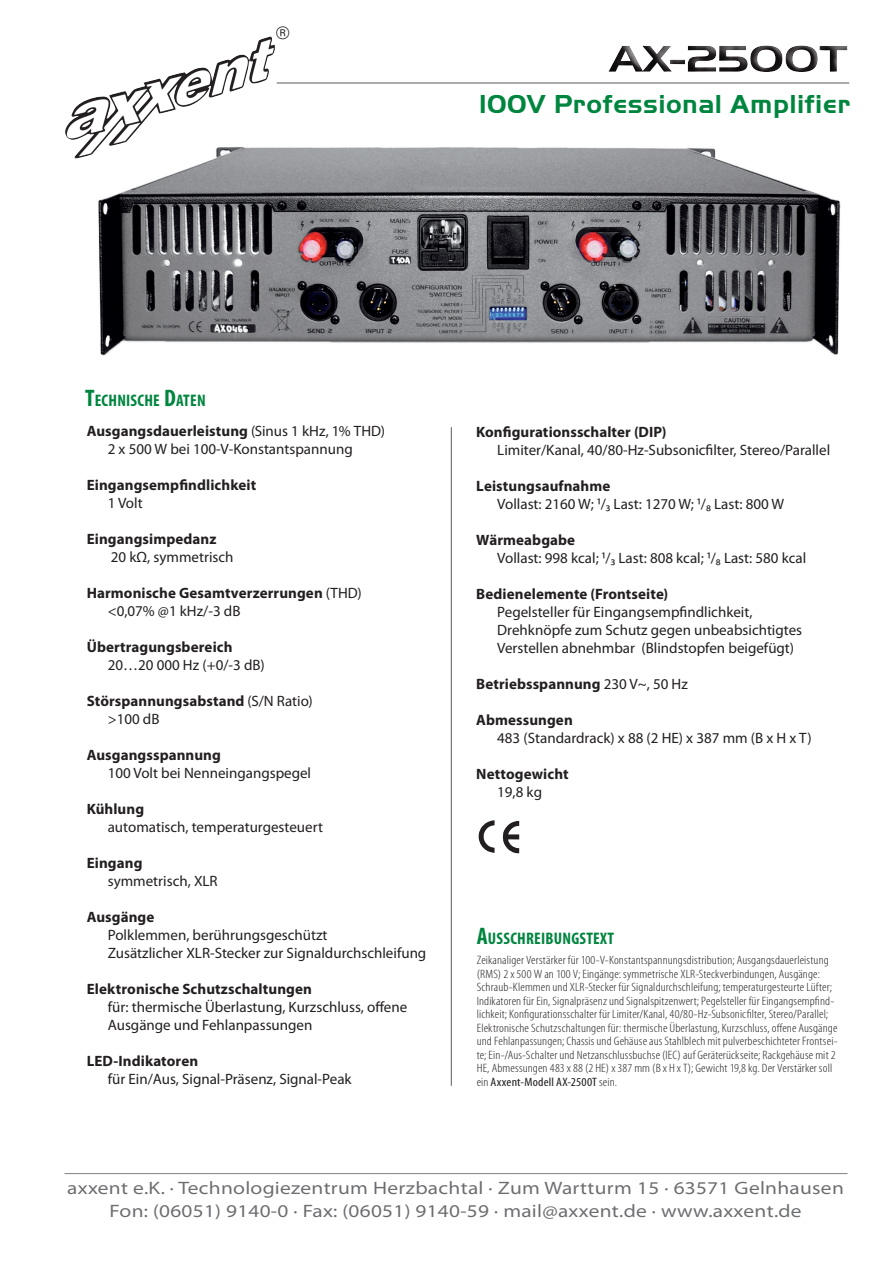
<style>
.page{position:relative;width:893px;height:1263px;background:#fff}
.page>*{position:absolute;margin:0;border:0;box-sizing:border-box;transform-origin:0 0}
.t1{font:700 27px "Handel Got D";letter-spacing:.02em;color:#00853f}
.t2{font:semi-expanded 18px/22.5px "Myriad Pro";letter-spacing:.015em;color:#6c6d70;text-align:center;scale:1.09 1}
.t3{font:17.1px "Univers";color:#231f20}
.t4{font:700 condensed 16.8px "Myriad Pro";letter-spacing:.015em;color:#00853f}
.t5{font:15px/18px "Myriad Pro";color:#231f20}
.t6{font:700 15px/18px "Myriad Pro";letter-spacing:.005em;color:#231f20}
.t7{font:300 condensed 12.15px/13.5px "Myriad Pro";letter-spacing:.01em;color:#231f20;scale:1.11 1}
.s1{font-size:24px}
.s2{font-weight:700}
.s3{font-weight:400}
</style>
<div class="page">
<hr style="left:451px;top:427px;width:1px;height:659px;background:#6c6d70">
<img style="left:98px;top:147px;width:743px;height:209px">
<hr style="left:65px;top:1173px;width:783px;height:1px;background:#808285">
<img style="left:479px;top:820px;width:40px;height:33px">
<hr style="left:277px;top:82px;width:572px;height:2px;background:#6c6d70">
<div style="left:598px;top:37px;width:257px;height:44px;background:#231f20;opacity:.75"></div>
<img style="left:65px;top:41px;width:194px;height:117px">
<h3 class="t3" style="left:276px;top:23px;width:15px">®</h3>
<h1 class="t1" style="left:479px;top:88px;width:372px">100V Professional Amplifier</h1>
<h3 class="t4" style="left:85px;top:392px;width:122px"><span class="s1">T</span>ECHNISCHE <span class="s1">D</span>ATEN</h3>
<p class="t5" style="left:108px;top:422px;width:279px;text-indent:-21px"><span class="s2">Ausgangsdauerleistung</span> (Sinus 1 kHz, 1% THD)<br>2 x 500 W bei 100-V-Konstantspannung</p>
<p class="t6" style="left:87px;top:476px;width:171px">Eingangsempfindlichkeit</p>
<p class="t5" style="left:108px;top:494px;width:36px">1 Volt</p>
<p class="t6" style="left:87px;top:530px;width:131px">Eingangsimpedanz</p>
<p class="t5" style="left:111px;top:548px;width:124px">20 kΩ, symmetrisch</p>
<p class="t6" style="left:108px;top:584px;width:256px;text-indent:-21px">Harmonische Gesamtverzerrungen <span class="s3">(THD) &lt;0,07% @1 kHz/-3 dB</span></p>
<p class="t6" style="left:87px;top:638px;width:147px">Übertragungsbereich</p>
<p class="t5" style="left:108px;top:656px;width:159px">20…20 000 Hz (+0/-3 dB)</p>
<p class="t6" style="left:108px;top:692px;width:206px;text-indent:-21px">Störspannungsabstand <span class="s3">(S/N Ratio) &gt;100 dB</span></p>
<p class="t6" style="left:87px;top:746px;width:136px">Ausgangsspannung</p>
<p class="t5" style="left:108px;top:764px;width:205px">100 Volt bei Nenneingangspegel</p>
<p class="t6" style="left:87px;top:800px;width:59px">Kühlung</p>
<p class="t5" style="left:108px;top:818px;width:217px">automatisch, temperaturgesteuert</p>
<p class="t6" style="left:87px;top:854px;width:57px">Eingang</p>
<p class="t5" style="left:108px;top:872px;width:111px">symmetrisch, XLR</p>
<p class="t6" style="left:87px;top:908px;width:69px">Ausgänge</p>
<p class="t5" style="left:108px;top:926px;width:320px">Polklemmen, berührungsgeschützt<br>Zusätzlicher XLR-Stecker zur Signaldurchschleifung</p>
<p class="t6" style="left:87px;top:980px;width:227px">Elektronische Schutzschaltungen</p>
<p class="t5" style="left:108px;top:998px;width:301px">für: thermische Überlastung, Kurzschluss, offene<br>Ausgänge und Fehlanpassungen</p>
<p class="t6" style="left:87px;top:1052px;width:113px">LED-Indikatoren</p>
<p class="t5" style="left:108px;top:1070px;width:245px">für Ein/Aus, Signal-Präsenz, Signal-Peak</p>
<p class="t6" style="left:476px;top:423px;width:192px">Konfigurationsschalter (DIP)</p>
<p class="t5" style="left:497px;top:441px;width:334px">Limiter/Kanal, 40/80-Hz-Subsonicfilter, Stereo/Parallel</p>
<p class="t6" style="left:476px;top:477px;width:136px">Leistungsaufnahme</p>
<p class="t5" style="left:497px;top:495px;width:288px">Vollast: 2160 W; ¹/₃ Last: 1270 W; ¹/₈ Last: 800 W</p>
<p class="t6" style="left:476px;top:531px;width:100px">Wärmeabgabe</p>
<p class="t5" style="left:497px;top:549px;width:311px">Vollast: 998 kcal; ¹/₃ Last: 808 kcal; ¹/₈ Last: 580 kcal</p>
<p class="t6" style="left:476px;top:585px;width:194px">Bedienelemente (Frontseite)</p>
<p class="t5" style="left:497px;top:603px;width:306px">Pegelsteller für Eingangsempfindlichkeit,<br>Drehknöpfe zum Schutz gegen unbeabsichtigtes<br>Verstellen abnehmbar (Blindstopfen beigefügt)</p>
<p class="t6" style="left:476px;top:675px;width:213px">Betriebsspannung <span class="s3">230 V~, 50 Hz</span></p>
<p class="t6" style="left:476px;top:711px;width:98px">Abmessungen</p>
<p class="t5" style="left:497px;top:729px;width:316px">483 (Standardrack) x 88 (2 HE) x 387 mm (B x H x T)</p>
<p class="t6" style="left:476px;top:765px;width:94px">Nettogewicht</p>
<p class="t5" style="left:497px;top:783px;width:46px">19,8 kg</p>
<h3 class="t4" style="left:477px;top:929px;width:139px"><span class="s1">A</span>USSCHREIBUNGSTEXT</h3>
<p class="t7" style="left:477px;top:954px;width:327px">Zeikanaliger Verstärker für 100-V-Konstantspannungsdistribution; Ausgangsdauerleistung (RMS) 2 x 500 W an 100 V; Eingänge: symmetrische XLR-Steckverbindungen, Ausgänge:<br>Schraub-Klemmen und XLR-Stecker für Signaldurchschleifung; temperaturgesteurte Lüfter; Indikatoren für Ein, Signalpräsenz und Signalspitzenwert; Pegelsteller für Eingangsempfind&shy;lichkeit; Konfigurationsschalter für Limiter/Kanal, 40/80-Hz-Subsonicfilter, Stereo/Parallel; Elektronische Schutzschaltungen für: thermische Überlastung, Kurzschluss, offene Ausgänge und Fehlanpassungen; Chassis und Gehäuse aus Stahlblech mit pulverbeschichteter Frontsei&shy;te; Ein-/Aus-Schalter und Netzanschlussbuchse (IEC) auf Geräterückseite; Rackgehäuse mit 2<br>HE, Abmessungen 483 x 88 (2 HE) x 387 mm (B x H x T); Gewicht 19,8 kg. Der Verstärker soll ein <span class="s3">Axxent-Modell AX-2500T</span> sein.</p>
<h2 class="t2" style="left:67px;top:1177px;width:714px">axxent e.K. · Technologiezentrum Herzbachtal · Zum Wartturm 15 · 63571 Gelnhausen<br>Fon: (06051) 9140-0 · Fax: (06051) 9140-59 · mail@axxent.de · www.axxent.de</h2>
</div>
